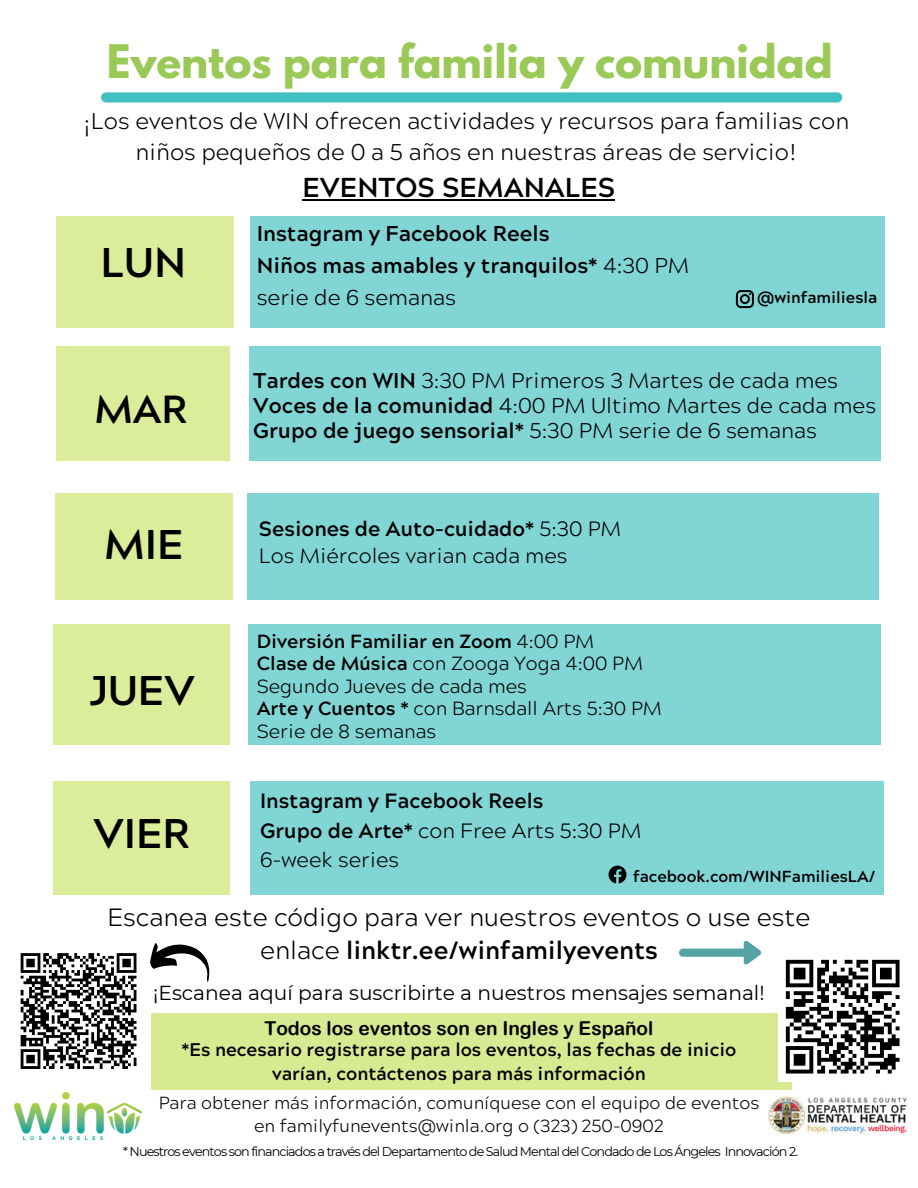
<style>
.page{position:relative;width:918px;height:1188px;background:#fff}
.page>*{position:absolute;margin:0;border:0;box-sizing:border-box;transform-origin:0 0}
.t1{font:700 41.4px "Acherus Grotesque";color:#000}
.t2{font:700 40.95px "League Spartan";color:#9ac957}
.t3{font:700 39.15px "Acherus Grotesque";color:#000}
.t4{font:700 27.3px "Acherus Grotesque";color:#000}
.t5{font:300 24.9px/33.3px "Acherus Grotesque";color:#000;text-align:center}
.t6{font:300 22.8px/30.8px "Acherus Grotesque";color:#000;text-align:center}
.t7{font:700 21.45px/32.1px "Acherus Grotesque";color:#000}
.t8{font:300 21.3px/24.9px "Acherus Grotesque";color:#000}
.t9{font:700 20.7px/29.4px "Acherus Grotesque";color:#000}
.t10{font:300 20.7px/27.6px "Acherus Grotesque";color:#000}
.t11{font:20.25px "Montserrat";color:#000}
.t12{font:19.2px "Arial Rounded MT Bold";color:#000}
.t13{font:300 19.05px/22.5px "Acherus Grotesque";color:#000}
.t14{font:700 18.3px/24.3px "Acherus Grotesque";color:#000;text-align:center}
.t15{font:300 17.55px/23.4px "Acherus Grotesque";color:#000;text-align:center}
.t16{font:700 15.9px "Acherus Grotesque";color:#000}
.t17{font:12.75px "Montserrat";letter-spacing:-.07em;color:#000}
.s1{font-weight:300}
.s2{font-weight:700}
</style>
<div class="page">
<div style="left:106px;top:92px;width:731px;height:10px;background:#40c0c0"></div>
<img style="left:768px;top:1096px;width:139px;height:39px">
<div style="left:152px;top:1013px;width:640px;height:76px;background:#d8ea91"></div>
<img style="left:14px;top:1092px;width:127px;height:47px">
<div style="left:250px;top:216px;width:634px;height:112px;background:#81d5d5"></div>
<div style="left:250px;top:346px;width:631px;height:115px;background:#81d5d5"></div>
<div style="left:248px;top:493px;width:631px;height:107px;background:#81d5d5"></div>
<div style="left:248px;top:624px;width:632px;height:120px;background:#81d5d5"></div>
<div style="left:250px;top:781px;width:633px;height:114px;background:#81d5d5"></div>
<div style="left:56px;top:216px;width:178px;height:112px;background:#dbec9a"></div>
<div style="left:56px;top:346px;width:174px;height:115px;background:#dbec9a"></div>
<div style="left:55px;top:493px;width:178px;height:107px;background:#dbec9a"></div>
<div style="left:54px;top:624px;width:176px;height:120px;background:#dbec9a"></div>
<div style="left:54px;top:781px;width:176px;height:114px;background:#dbec9a"></div>
<svg style="left:679px;top:941px;width:82px;height:23px"></svg>
<svg style="left:736px;top:290px;width:18px;height:18px"></svg>
<svg style="left:609px;top:866px;width:18px;height:18px"></svg>
<hr style="left:303px;top:199px;width:312px;height:2px;background:#000">
<svg style="left:20px;top:943px;width:190px;height:127px"></svg>
<div style="left:778px;top:952px;width:129px;height:129px;background:#fff"></div>
<svg style="left:785px;top:959px;width:115px;height:115px"></svg>
<h2 class="t2" style="left:107px;top:42px;width:727px">Eventos para familia y comunidad</h2>
<p class="t6" style="left:83px;top:109px;width:767px">¡Los eventos de WIN ofrecen actividades y recursos para familias con niños pequeños de 0 a 5 años en nuestras áreas de servicio!</p>
<h1 class="t1" style="left:100px;top:246px;width:87px">LUN</h1>
<h3 class="t3" style="left:95px;top:393px;width:95px">MAR</h3>
<h1 class="t1" style="left:104px;top:528px;width:81px">MIE</h1>
<h1 class="t1" style="left:89px;top:674px;width:107px">JUEV</h1>
<h1 class="t1" style="left:94px;top:817px;width:98px">VIER</h1>
<h3 class="t4" style="left:303px;top:177px;width:314px">EVENTOS SEMANALES</h3>
<p class="t7" style="left:257px;top:220px;width:434px">Instagram y Facebook Reels<br>Niños mas amables y tranquilos* <span class="s1">4:30 PM serie de 6 semanas</span></p>
<p class="t16" style="left:757px;top:291px;width:122px">@winfamiliesla</p>
<p class="t8" style="left:253px;top:371px;width:624px"><span class="s2">Tardes con WIN</span> 3:30 PM Primeros 3 Martes de cada mes<br><span class="s2">Voces de la comunidad</span> 4:00 PM Ultimo Martes de cada mes<br><span class="s2">Grupo de juego sensorial*</span> 5:30 PM serie de 6 semanas</p>
<p class="t10" style="left:259px;top:518px;width:364px"><span class="s2">Sesiones de Auto-cuidado*</span> 5:30 PM<br>Los Miércoles varian cada mes</p>
<p class="t13" style="left:257px;top:632px;width:407px"><span class="s2">Diversión Familiar en Zoom</span> 4:00 PM<br><span class="s2">Clase de Música</span> con Zooga Yoga 4:00 PM<br>Segundo Jueves de cada mes<br><span class="s2">Arte y Cuentos *</span> con Barnsdall Arts 5:30 PM<br>Serie de 8 semanas</p>
<p class="t9" style="left:260px;top:789px;width:383px">Instagram y Facebook Reels<br>Grupo de Arte* <span class="s1">con Free Arts 5:30 PM<br>6-week series</span></p>
<p class="t16" style="left:633px;top:870px;width:244px">facebook.com/WINFamiliesLA/</p>
<h3 class="t5" style="left:107px;top:904px;width:705px">Escanea este código para ver nuestros eventos o use este enlace <span class="s2">linktr.ee/winfamilyevents</span></h3>
<p class="t11" style="left:153px;top:980px;width:613px">¡Escanea aquí para suscribirte a nuestros mensajes semanal!</p>
<p class="t12" style="left:264px;top:1017px;width:390px">Todos los eventos son en Ingles y Español</p>
<p class="t14" style="left:182px;top:1040px;width:556px">*Es necesario registrarse para los eventos, las fechas de inicio varían, contáctenos para más información</p>
<p class="t15" style="left:159px;top:1093px;width:602px">Para obtener más información, comuníquese con el equipo de eventos en familyfunevents@winla.org o (323) 250-0902</p>
<p class="t17" style="left:123px;top:1144px;width:677px">* Nuestros eventos son financiados a través del Departamento de Salud Mental del Condado de Los Ángeles Innovación 2.</p>
</div>
